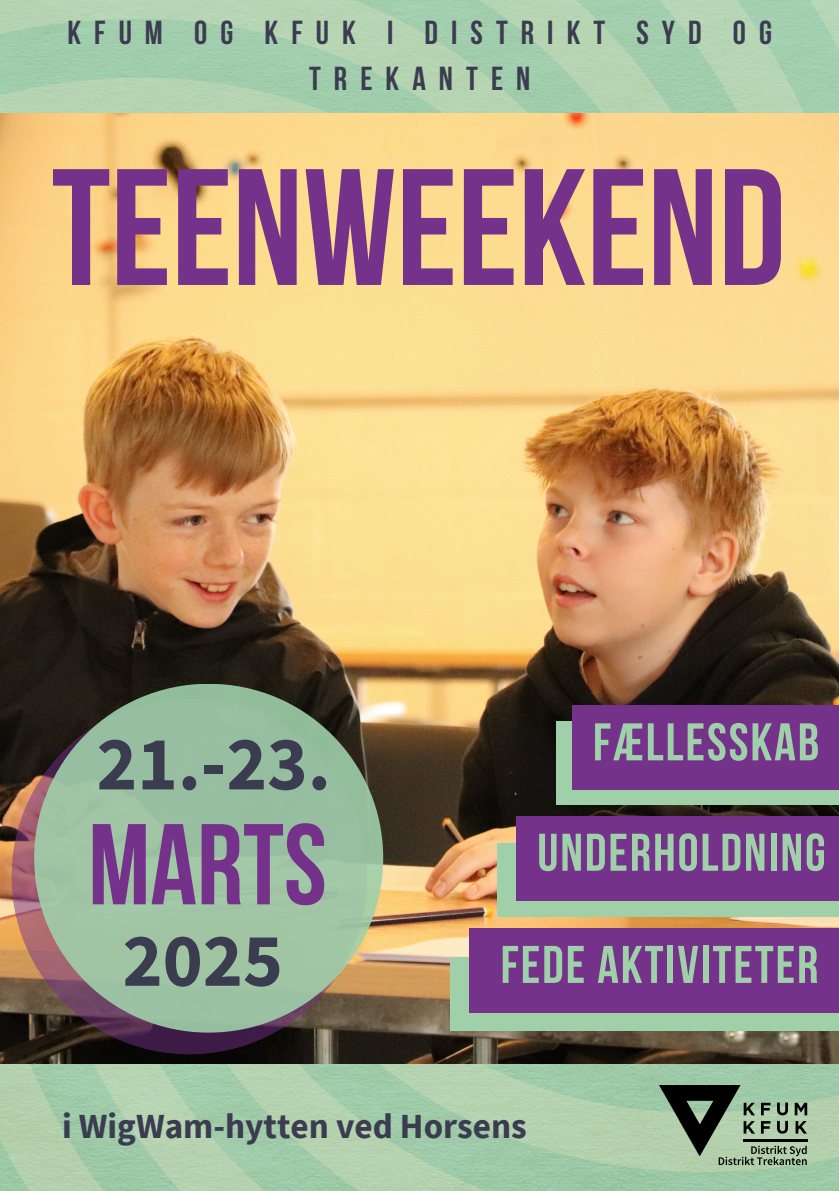
<style>
.page{position:relative;width:839px;height:1191px;background:#fff}
.page>*{position:absolute;margin:0;border:0;box-sizing:border-box;transform-origin:0 0}
.t1{font:700 165.4px "Bebas Neue";color:#75328a}
.t2{font:700 114.6px "Bebas Neue";color:#75328a}
.t3{font:700 77px "Source Sans Pro";color:#3c3c50}
.t4{font:700 76px "Source Sans Pro";color:#3c3c50}
.t5{font:700 52.8px/112.2px "Bebas Neue";letter-spacing:.035em;color:#a0d0aa;text-align:right}
.t6{font:700 35.2px "Source Sans Pro";color:#3c3c50}
.t7{font:700 33.2px/46px "Bebas Neue";letter-spacing:.395em;color:#3c3c50;text-align:center}
</style>
<div class="page">
<img style="left:0;top:0;width:838px;height:1191px">
<img style="left:0;top:113px;width:838px;height:951px">
<svg style="left:12px;top:699px;width:355px;height:355px;background:#774560"></svg>
<div style="left:34px;top:684px;width:349px;height:349px;background:#9cc2a2;border-radius:50%"></div>
<div style="left:556px;top:721px;width:282px;height:84px;background:#a0d0aa"></div>
<div style="left:496px;top:844px;width:342px;height:73px;background:#a0d0aa"></div>
<div style="left:450px;top:957px;width:388px;height:74px;background:#a0d0aa"></div>
<div style="left:572px;top:706px;width:266px;height:84px;background:#75328a"></div>
<div style="left:516px;top:816px;width:322px;height:85px;background:#75328a"></div>
<div style="left:469px;top:928px;width:369px;height:85px;background:#75328a"></div>
<svg style="left:659px;top:1085px;width:148px;height:80px;background:#758b73"></svg>
<p class="t7" style="left:67px;top:13px;width:706px">KFUM OG KFUK I DISTRIKT SYD OG<br>TREKANTEN</p>
<h1 class="t1" style="left:52px;top:161px;width:735px">TEENWEEKEND</h1>
<p class="t3" style="left:97px;top:714px;width:236px">21.-23.</p>
<p class="t2" style="left:88px;top:818px;width:240px">MARTS</p>
<h1 class="t4" style="left:122px;top:911px;width:162px">2025</h1>
<h3 class="t5" style="left:593px;top:691px;width:228px">FÆLLESSKAB</h3>
<p class="t5" style="left:500px;top:801px;width:326px">UNDERHOLDNING<br>FEDE AKTIVITETER</p>
<p class="t6" style="left:62px;top:1103px;width:466px">i WigWam-hytten ved Horsens</p>
</div>
